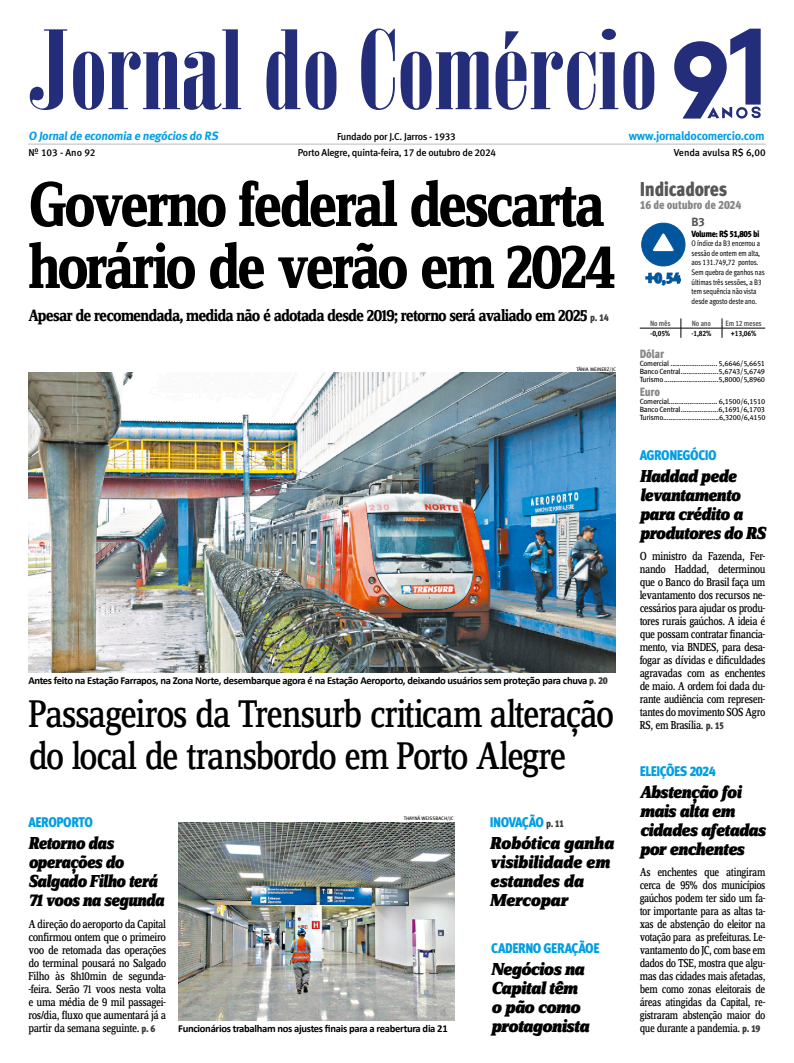
<style>
.page{position:relative;width:794px;height:1063px;background:#fff}
.page>*{position:absolute;margin:0;border:0;box-sizing:border-box;transform-origin:0 0}
.manchete{font:700 65px/62px "Zine Serif Dis";letter-spacing:-.055em;color:#000;scale:.93 1}
.titulo{font:40px/42px "Zine Serif Dis";letter-spacing:-.045em;color:#000}
.Titulo_Indicadores{font:20px "Meta Cond Black LF";letter-spacing:-.02em;color:#565655}
.titulo_chamadas{font:italic 900 18px/19px "Zine Serif Dis";letter-spacing:-.035em;color:#000}
.titulo_chamadas-2{font:italic 900 18px/19px "Zine Serif Dis";letter-spacing:-.035em;color:#000;scale:.93 1}
.manchete-2{font:italic 900 18px/19px "Zine Serif Dis";letter-spacing:-.04em;color:#000;scale:.96 1}
.linha_de_apoio_da_ma{font:700 17.1px "Zine Serif Dis";letter-spacing:-.05em;color:#000;scale:.96 1}
.t1{font:15px "Meta Cond Black LF";color:#00559d}
.manchete-3{font:14px "Meta Cond Black LF";letter-spacing:-.03em;color:#009ee3}
.cartola{font:14px "Meta Cond Black LF";letter-spacing:-.035em;color:#009ee3}
.TEXTO_capa{font:12px/13px "Zine Serif Dis";letter-spacing:-.035em;color:#000;text-align:justify;scale:.94 1}
.TEXTO_capa-2{font:12px/13px "Zine Serif Dis";letter-spacing:-.035em;color:#000;text-align:justify;scale:.92 1}
.TEXTO_capa-3{font:12px/13px "Zine Serif Dis";letter-spacing:-.035em;color:#000;text-align:justify;scale:.96 1}
.t2{font:700 12px "Meta";letter-spacing:-.02em;color:#009ee3}
.Data_Indicadores{font:12px "Meta Cond Black LF";letter-spacing:-.02em;color:#878786}
.indicadores_negrito{font:12px "Meta Cond Black LF";color:#878786}
.t3{font:12px "Meta Bold LF";color:#565655}
.Legenda{font:700 10.6px "Calibri";letter-spacing:-.03em;color:#000}
.t4{font:10px "Meta Medium LF";letter-spacing:-.025em;color:#000}
.t5{font:10px "Meta Cond Black LF";letter-spacing:-.055em;color:#3c3c3a}
.t6{font:10px "Meta Medium LF";letter-spacing:-.005em;color:#000}
.t7{font:10px "Meta Medium LF";color:#000}
.t8{font:9px "Meta Cond Black LF";letter-spacing:-.05em;color:#000}
.t9{font:8px/9.6px "Meta Cond Book LF";letter-spacing:-.015em;color:#000;scale:.94 1}
.topo_negrito{font:7.7px "Meta Cond Bold LF";letter-spacing:-.02em;color:#565655}
.topo_negrito-2{font:7.7px "Meta Cond Bold LF";letter-spacing:-.02em;color:#000}
.indicadores_negrito-2{font:7.5px "Meta Book LF";letter-spacing:-.03em;color:#000}
.Crédito{font:5px "Meta Book Caps";color:#000}
.s1{font-family:"Meta Cond Black LF";font-weight:400;font-size:10px;color:#3c3c3a}
</style>
<div class="page">
<hr style="left:28px;top:144px;width:737px;height:1px;background:#bbb">
<svg style="left:30px;top:29px;width:37px;height:81px"></svg>
<svg style="left:73px;top:29px;width:168px;height:81px"></svg>
<svg style="left:266px;top:29px;width:70px;height:81px"></svg>
<svg style="left:361px;top:29px;width:293px;height:81px"></svg>
<svg style="left:674px;top:29px;width:86px;height:90px"></svg>
<img style="left:28px;top:372px;width:588px;height:300px">
<img style="left:178px;top:823px;width:276px;height:197px">
<hr style="left:640px;top:328px;width:41px;height:1px;background:#000">
<hr style="left:681px;top:328px;width:41px;height:1px;background:#000">
<svg style="left:680px;top:318px;width:1px;height:20px"></svg>
<hr style="left:722px;top:328px;width:43px;height:1px;background:#000">
<svg style="left:722px;top:318px;width:1px;height:20px"></svg>
<svg style="left:641px;top:222px;width:45px;height:64px"></svg>
<p class="t2" style="left:28px;top:129px;width:193px">O Jornalde economia e negócios do RS</p>
<p class="t4" style="left:337px;top:131px;width:120px">Fundado por J.C. Jarros - 1933</p>
<p class="t2" style="left:629px;top:129px;width:137px">www.jornaldocomercio.com</p>
<p class="t6" style="left:674px;top:147px;width:93px">Venda avulsa R$ 6,00</p>
<p class="manchete" style="left:28px;top:177px;width:633px">Governo federal descarta horário de verão em 2024</p>
<p class="t7" style="left:28px;top:147px;width:69px">Nº 103 - Ano 92</p>
<p class="t4" style="left:298px;top:147px;width:200px">Porto Alegre, quinta-feira, 17 de outubro de 2024</p>
<p class="Titulo_Indicadores" style="left:640px;top:177px;width:89px">Indicadores</p>
<p class="Data_Indicadores" style="left:640px;top:197px;width:103px">16 de outubro de 2024</p>
<p class="t3" style="left:691px;top:214px;width:15px">B3</p>
<p class="t8" style="left:691px;top:228px;width:69px">Volume: R$ 51,805 bi</p>
<p class="t9" style="left:691px;top:238px;width:79px">O índice da B3 encerrou a sessão de ontem em alta, aos 131.749,72 pontos.<br>Sem quebra de ganhos nas últimas três sessões, a B3 tem sequência não vista desde agosto deste ano.</p>
<p class="t1" style="left:645px;top:269px;width:37px">+0,54</p>
<p class="linha_de_apoio_da_ma" style="left:28px;top:306px;width:584px">Apesar de recomendada, medida não é adotada desde 2019; retorno será avaliado em 2025</p>
<p class="t5" style="left:590px;top:311px;width:20px">p. 14</p>
<p class="Crédito" style="left:576px;top:366px;width:41px">TÂNIA MEINERZ/JC</p>
<p class="Legenda" style="left:28px;top:673px;width:581px">Antes feito na Estação Farrapos, na Zona Norte, desembarque agora é na Estação Aeroporto, deixando usuários sem proteção para chuva <span class="s1">p. 20</span></p>
<p class="titulo" style="left:28px;top:694px;width:587px">Passageiros da Trensurb criticam alteração do local de transbordo em Porto Alegre</p>
<p class="manchete-3" style="left:28px;top:814px;width:66px">AEROPORTO</p>
<p class="titulo_chamadas-2" style="left:28px;top:834px;width:148px">Retorno das operações do<br>Salgado Filho terá<br>71 voos na segunda</p>
<p class="TEXTO_capa-3" style="left:28px;top:918px;width:145px">A direção do aeroporto da Capital confirmou ontem que o primeiro voo de retomada das operações do terminal pousará no Salgado Filho às 8h10min de segunda--feira. Serão 71 voos nesta volta e uma média de 9 mil passagei&shy;ros/dia, fluxo que aumentará já a partir da semana seguinte.</p>
<p class="t5" style="left:142px;top:1023px;width:15px">p. 6</p>
<p class="Crédito" style="left:404px;top:816px;width:52px">THAYNÁ WEISSBACH/JC</p>
<p class="Legenda" style="left:178px;top:1021px;width:271px">Funcionários trabalham nos ajustes finais para a reabertura dia 21</p>
<p class="cartola" style="left:490px;top:814px;width:56px">INOVAÇÃO</p>
<p class="t5" style="left:546px;top:817px;width:20px">p. 11</p>
<p class="titulo_chamadas" style="left:490px;top:834px;width:125px">Robótica ganha visibilidade em estandes da<br>Mercopar</p>
<p class="manchete-3" style="left:491px;top:940px;width:110px">CADERNO GERAÇÃOE</p>
<p class="titulo_chamadas" style="left:491px;top:961px;width:99px">Negócios na<br>Capital têm o pão como protagonista</p>
<p class="topo_negrito" style="left:650px;top:319px;width:22px">No mês</p>
<p class="topo_negrito" style="left:692px;top:319px;width:21px">No ano</p>
<p class="topo_negrito" style="left:725px;top:319px;width:38px">Em 12 meses</p>
<p class="topo_negrito-2" style="left:650px;top:329px;width:22px">-0,05%</p>
<p class="topo_negrito-2" style="left:691px;top:329px;width:22px">-1,82%</p>
<p class="topo_negrito-2" style="left:731px;top:329px;width:27px">+13,06%</p>
<p class="Data_Indicadores" style="left:640px;top:346px;width:26px">Dólar</p>
<p class="indicadores_negrito-2" style="left:640px;top:359px;width:127px">Comercial ......................... 5,6646/5,6651</p>
<p class="indicadores_negrito-2" style="left:640px;top:367px;width:127px">Banco Central....................5,6743/5,6749</p>
<p class="indicadores_negrito-2" style="left:640px;top:375px;width:127px">Turismo.............................5,8000/5,8960</p>
<p class="indicadores_negrito" style="left:640px;top:384px;width:22px">Euro</p>
<p class="indicadores_negrito-2" style="left:640px;top:397px;width:127px">Comercial.......................... 6,1500/6,1510</p>
<p class="indicadores_negrito-2" style="left:640px;top:405px;width:127px">Banco Central....................6,1691/6,1703</p>
<p class="indicadores_negrito-2" style="left:640px;top:413px;width:127px">Turismo..............................6,3200/6,4150</p>
<p class="manchete-3" style="left:639px;top:446px;width:79px">AGRONEGÓCIO</p>
<p class="manchete-2" style="left:639px;top:467px;width:133px">Haddad pede levantamento para crédito a produtores do RS</p>
<p class="TEXTO_capa" style="left:639px;top:550px;width:135px">O ministro da Fazenda, Fer&shy;nando Haddad, determinou que o Banco do Brasil faça um levantamento dos recursos ne&shy;cessários para ajudar os produ&shy;tores rurais gaúchos. A ideia é que possam contratar financia&shy;mento, via BNDES, para desa&shy;fogar as dívidas e dificuldades agravadas com as enchentes de maio. A ordem foi dada du&shy;rante audiência com represen&shy;tantes do movimento SOS Agro RS, em Brasília.</p>
<p class="t5" style="left:706px;top:719px;width:20px">p. 15</p>
<p class="cartola" style="left:639px;top:763px;width:78px">ELEIÇÕES 2024</p>
<p class="titulo_chamadas" style="left:639px;top:783px;width:127px">Abstenção foi mais alta em cidades afetadas por enchentes</p>
<p class="TEXTO_capa-2" style="left:639px;top:866px;width:138px">As enchentes que atingiram cerca de 95% dos municípios gaúchos podem ter sido um fa&shy;tor importante para as altas ta&shy;xas de abstenção do eleitor na votação para as prefeituras. Le&shy;vantamento do JC, com base em dados do TSE, mostra que algu&shy;mas das cidades mais afetadas, bem como zonas eleitorais de áreas atingidas da Capital, re&shy;gistraram abstenção maior do que durante a pandemia.</p>
<p class="t5" style="left:742px;top:1022px;width:20px">p. 19</p>
</div>
